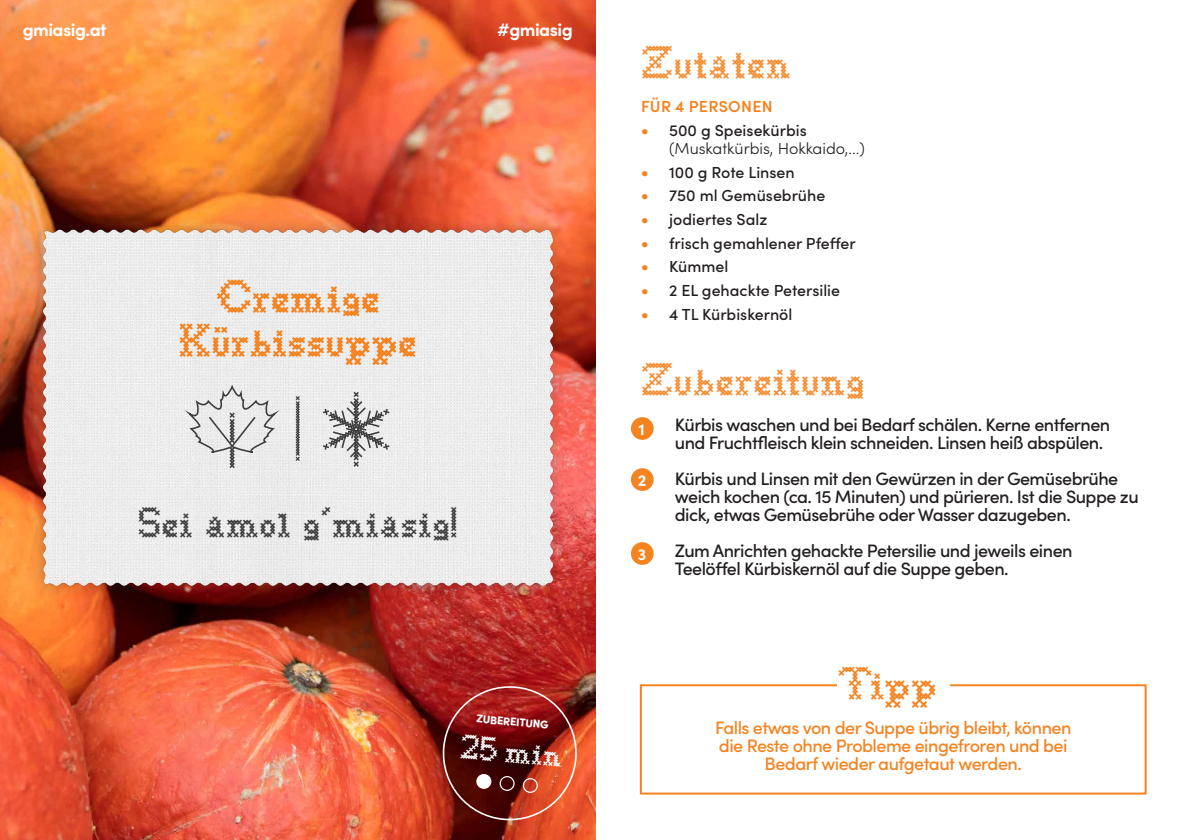
<style>
.page{position:relative;width:1191px;height:840px;background:#fff}
.page>*{position:absolute;margin:0;border:0;box-sizing:border-box;transform-origin:0 0}
.t1{font:42px/44px "Goodbye Crewel World NF";color:#f58320;text-align:center}
.t2{font:42px "Goodbye Crewel World NF";color:#f68d32}
.t3{font:38.8px "Goodbye Crewel World NF";color:#3e3e3f}
.t4{font:31.2px "Goodbye Crewel World NF";color:#fff}
.t5{font:500 18px/18px "Sofia Pro";letter-spacing:-.03em;color:#231f20}
.t6{font:500 18px/18px "Sofia Pro";letter-spacing:-.03em;color:#f58320;text-align:center}
.t7{font:700 18px "Sofia Pro";letter-spacing:-.03em;color:#fff}
.t8{font:500 16px "Sofia Pro";color:#231f20}
.t9{font:300 16px/18px "Sofia Pro";color:#231f20}
.t10{font:600 16px "Sofia Pro";letter-spacing:.02em;color:#f58320}
.t11{font:700 16px "Sofia Pro";color:#fff}
.t12{font:900 11.2px "Sofia Pro";color:#fff}
.s1{font-weight:500;font-size:18px;color:#f58320}
.s2{font-weight:500}
.s3{font-size:18px;color:#f58320}
</style>
<div class="page">
<div style="left:631px;top:417px;width:22px;height:22px;background:#f58320;border-radius:50%"></div>
<div style="left:631px;top:468px;width:22px;height:22px;background:#f58320;border-radius:50%"></div>
<div style="left:631px;top:542px;width:22px;height:22px;background:#f58320;border-radius:50%"></div>
<div style="left:640px;top:684px;width:506px;height:110px;border:2px solid #f58320"></div>
<div style="left:837px;top:666px;width:112px;height:32px;background:#fff"></div>
<img style="left:0;top:0;width:595px;height:839px">
<img style="left:439px;top:682px;width:141px;height:140px">
<div style="left:29px;top:216px;width:537px;height:383px;background:#231f20;opacity:.3"></div>
<img style="left:35px;top:217px;width:525px;height:384px">
<svg style="left:323px;top:391px;width:66px;height:75px"></svg>
<svg style="left:188px;top:386px;width:89px;height:82px"></svg>
<svg style="left:296px;top:396px;width:4px;height:64px"></svg>
<p class="t7" style="left:23px;top:16px;width:86px">gmiasig.at</p>
<p class="t7" style="left:497px;top:16px;width:77px">#gmiasig</p>
<h1 class="t1" style="left:179px;top:274px;width:240px">Cremige<br>Kürbissuppe</h1>
<h2 class="t3" style="left:137px;top:497px;width:322px">Sei amol g'miasig!</h2>
<p class="t12" style="left:477px;top:709px;width:74px;rotate:5deg">ZUBEREITUNG</p>
<h3 class="t4" style="left:462px;top:725px;width:104px;rotate:5deg">25 min</h3>
<h1 class="t2" style="left:641px;top:35px;width:152px">Zutaten</h1>
<p class="t10" style="left:641px;top:94px;width:133px">FÜR 4 PERSONEN</p>
<p class="t9" style="left:669px;top:120px;width:197px;text-indent:-28px"><span class="s1">•</span> <span class="s2">500 g Speisekürbis </span>(Muskatkürbis, Hokkaido,...)</p>
<p class="t8" style="left:641px;top:160px;width:155px"><span class="s3">•</span> 100 g Rote Linsen</p>
<p class="t8" style="left:641px;top:184px;width:186px"><span class="s3">•</span> 750 ml Gemüsebrühe</p>
<p class="t8" style="left:641px;top:207px;width:128px"><span class="s3">•</span> jodiertes Salz</p>
<p class="t8" style="left:641px;top:231px;width:216px"><span class="s3">•</span> frisch gemahlener Pfeffer</p>
<p class="t8" style="left:641px;top:255px;width:89px"><span class="s3">•</span> Kümmel</p>
<p class="t8" style="left:641px;top:278px;width:201px"><span class="s3">•</span> 2 EL gehackte Petersilie</p>
<p class="t8" style="left:641px;top:302px;width:153px"><span class="s3">•</span> 4 TL Kürbiskernöl</p>
<h1 class="t2" style="left:641px;top:352px;width:226px">Zubereitung</h1>
<p class="t11" style="left:638px;top:416px;width:8px">1</p>
<p class="t11" style="left:638px;top:467px;width:10px">2</p>
<p class="t11" style="left:638px;top:541px;width:10px">3</p>
<p class="t5" style="left:675px;top:414px;width:437px">Kürbis waschen und bei Bedarf schälen. Kerne entfernen und Fruchtfleisch klein schneiden. Linsen heiß abspülen.</p>
<p class="t5" style="left:675px;top:468px;width:465px">Kürbis und Linsen mit den Gewürzen in der Gemüsebrühe weich kochen (ca. 15 Minuten) und pürieren. Ist die Suppe zu dick, etwas Gemüsebrühe oder Wasser dazugeben.</p>
<p class="t5" style="left:675px;top:540px;width:399px">Zum Anrichten gehackte Petersilie und jeweils einen<br>Teelöffel Kürbiskernöl auf die Suppe geben.</p>
<h1 class="t1" style="left:837px;top:661px;width:101px">Tipp</h1>
<p class="t6" style="left:715px;top:717px;width:358px">Falls etwas von der Suppe übrig bleibt, können die Reste ohne Probleme eingefroren und bei<br>Bedarf wieder aufgetaut werden.</p>
</div>
